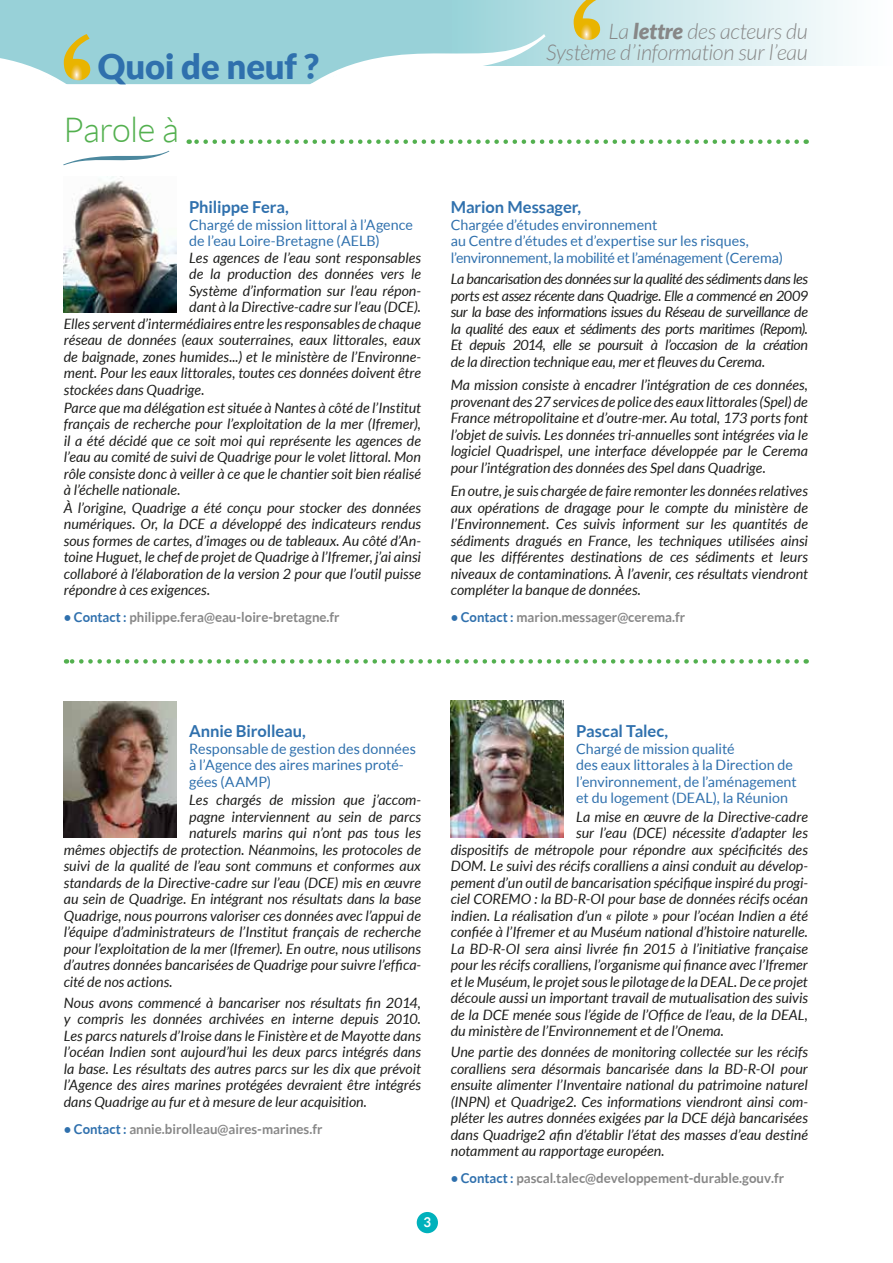
<style>
.page{position:relative;width:893px;height:1263px;background:#fff}
.page>*{position:absolute;margin:0;border:0;box-sizing:border-box;transform-origin:0 0}
.t1{font:900 34.5px "Lato";color:#2f70ad}
.t2{font:300 34.5px "Lato";letter-spacing:-.02em;color:#53b04f}
.t3{font:italic 300 21.6px/21.6px "Lato";letter-spacing:-.01em;color:#878787;text-align:right}
.t4{font:700 16.5px "Lato";letter-spacing:-.005em;color:#2f70ad}
.t5{font:italic 14.25px/16.5px "Lato";color:#1d1d1b;text-align:justify}
.t6{font:14.25px/16.5px "Lato";color:#2f70ad}
.t7{font:700 13.5px "Lato";color:#878787}
.t8{font:700 13.5px "Lato";color:#fff}
.s1{color:#2f70ad}
.s2{font-weight:900}
</style>
<div class="page">
<div style="left:0;top:0;width:453px;height:66px;background:#98d1d8"></div>
<div style="left:417px;top:1212px;width:21px;height:21px;background:#00b1bc;border-radius:50%"></div>
<div style="left:453px;top:0;width:440px;height:66px;background:linear-gradient(to right,#9cd3d9,#fff)"></div>
<svg style="left:63px;top:150px;width:106px;height:16px"></svg>
<svg style="left:189px;top:139px;width:608px;height:5px"></svg>
<svg style="left:66px;top:659px;width:731px;height:5px"></svg>
<img style="left:64px;top:177px;width:112px;height:136px">
<img style="left:64px;top:701px;width:112px;height:136px">
<img style="left:451px;top:701px;width:112px;height:136px">
<svg style="left:0;top:25px;width:546px;height:60px"></svg>
<svg style="left:574px;top:0;width:26px;height:40px"></svg>
<h1 class="t1" style="left:98px;top:46px;width:223px">Quoi de neuf ?</h1>
<h1 class="t2" style="left:63px;top:111px;width:117px">Parole à</h1>
<p class="t4" style="left:189px;top:198px;width:101px">Philippe Fera,</p>
<p class="t6" style="left:189px;top:216px;width:225px">Chargé de mission littoral à l’Agence de l’eau Loire-Bretagne (AELB)</p>
<p class="t5" style="left:189px;top:250px;width:233px">Les agences de l’eau sont responsables</p>
<p class="t5" style="left:189px;top:266px;width:233px">de la production des données vers le</p>
<p class="t5" style="left:189px;top:283px;width:233px">Système d’information sur l’eau répon-</p>
<p class="t5" style="left:189px;top:299px;width:233px">dant à la Directive-cadre sur l’eau (DCE).</p>
<p class="t5" style="left:64px;top:316px;width:359px">Elles servent d’intermédiaires entre les responsables de chaque</p>
<p class="t5" style="left:64px;top:332px;width:359px">réseau de données (eaux souterraines, eaux littorales, eaux</p>
<p class="t5" style="left:64px;top:349px;width:359px">de baignade, zones humides...) et le ministère de l’Environne-</p>
<p class="t5" style="left:64px;top:365px;width:359px">ment. Pour les eaux littorales, toutes ces données doivent être</p>
<p class="t5" style="left:64px;top:382px;width:142px">stockées dans Quadrige.</p>
<p class="t5" style="left:64px;top:400px;width:359px">Parce que ma délégation est située à Nantes à côté de l’Institut</p>
<p class="t5" style="left:64px;top:416px;width:359px">français de recherche pour l’exploitation de la mer (Ifremer),</p>
<p class="t5" style="left:64px;top:433px;width:359px">il a été décidé que ce soit moi qui représente les agences de</p>
<p class="t5" style="left:64px;top:449px;width:359px">l’eau au comité de suivi de Quadrige pour le volet littoral. Mon</p>
<p class="t5" style="left:64px;top:466px;width:359px">rôle consiste donc à veiller à ce que le chantier soit bien réalisé</p>
<p class="t5" style="left:64px;top:482px;width:118px">à l’échelle nationale.</p>
<p class="t5" style="left:64px;top:500px;width:359px">À l’origine, Quadrige a été conçu pour stocker des données</p>
<p class="t5" style="left:64px;top:516px;width:359px">numériques. Or, la DCE a développé des indicateurs rendus</p>
<p class="t5" style="left:64px;top:533px;width:359px">sous formes de cartes, d’images ou de tableaux. Au côté d’An-</p>
<p class="t5" style="left:64px;top:549px;width:359px">toine Huguet, le chef de projet de Quadrige à l’Ifremer, j’ai ainsi</p>
<p class="t5" style="left:64px;top:566px;width:359px">collaboré à l’élaboration de la version 2 pour que l’outil puisse</p>
<p class="t5" style="left:64px;top:582px;width:148px">répondre à ces exigences.</p>
<p class="t7" style="left:64px;top:609px;width:277px"><span class="s1">• Contact :</span> philippe.fera@eau-loire-bretagne.fr</p>
<h2 class="t3" style="left:546px;top:21px;width:263px">La <span class="s2">lettre</span> des acteurs du<br>Système d’information sur l’eau</h2>
<p class="t4" style="left:451px;top:198px;width:132px">Marion Messager,</p>
<p class="t6" style="left:451px;top:216px;width:334px">Chargée d’études environnement<br>au Centre d’études et d’expertise sur les risques, l’environnement, la mobilité et l’aménagement (Cerema)</p>
<p class="t5" style="left:451px;top:271px;width:359px">La bancarisation des données sur la qualité des sédiments dans les ports est assez récente dans Quadrige. Elle a commencé en 2009 sur la base des informations issues du Réseau de surveillance de la qualité des eaux et sédiments des ports maritimes (Repom).<br>Et depuis 2014, elle se poursuit à l’occasion de la création de la direction technique eau, mer et fleuves du Cerema.</p>
<p class="t5" style="left:451px;top:377px;width:359px">Ma mission consiste à encadrer l’intégration de ces données, provenant des 27 services de police des eaux littorales (Spel) de France métropolitaine et d’outre-mer. Au total, 173 ports font l’objet de suivis. Les données tri-annuelles sont intégrées via le logiciel Quadrispel, une interface développée par le Cerema pour l’intégration des données des Spel dans Quadrige.</p>
<p class="t5" style="left:451px;top:483px;width:359px">En outre, je suis chargée de faire remonter les données relatives aux opérations de dragage pour le compte du ministère de l’Environnement. Ces suivis informent sur les quantités de sédiments dragués en France, les techniques utilisées ainsi que les différentes destinations de ces sédiments et leurs niveaux de contaminations. À l’avenir, ces résultats viendront compléter la banque de données.</p>
<p class="t7" style="left:451px;top:609px;width:236px"><span class="s1">• Contact :</span> marion.messager@cerema.fr</p>
<p class="t4" style="left:189px;top:722px;width:118px">Annie Birolleau,</p>
<p class="t6" style="left:189px;top:740px;width:228px">Responsable de gestion des données à l’Agence des aires marines proté&shy;gées (AAMP)</p>
<p class="t5" style="left:189px;top:792px;width:233px">Les chargés de mission que j’accom-</p>
<p class="t5" style="left:189px;top:809px;width:233px">pagne interviennent au sein de parcs</p>
<p class="t5" style="left:189px;top:825px;width:233px">naturels marins qui n’ont pas tous les</p>
<p class="t5" style="left:64px;top:842px;width:359px">mêmes objectifs de protection. Néanmoins, les protocoles de</p>
<p class="t5" style="left:64px;top:858px;width:359px">suivi de la qualité de l’eau sont communs et conformes aux</p>
<p class="t5" style="left:64px;top:875px;width:359px">standards de la Directive-cadre sur l’eau (DCE) mis en œuvre</p>
<p class="t5" style="left:64px;top:891px;width:359px">au sein de Quadrige. En intégrant nos résultats dans la base</p>
<p class="t5" style="left:64px;top:908px;width:359px">Quadrige, nous pourrons valoriser ces données avec l’appui de</p>
<p class="t5" style="left:64px;top:924px;width:359px">l’équipe d’administrateurs de l’Institut français de recherche</p>
<p class="t5" style="left:64px;top:941px;width:359px">pour l’exploitation de la mer (Ifremer). En outre, nous utilisons</p>
<p class="t5" style="left:64px;top:957px;width:359px">d’autres données bancarisées de Quadrige pour suivre l’effica-</p>
<p class="t5" style="left:64px;top:974px;width:110px">cité de nos actions.</p>
<p class="t5" style="left:64px;top:994px;width:359px">Nous avons commencé à bancariser nos résultats fin 2014, y compris les données archivées en interne depuis 2010.<br>Les parcs naturels d’Iroise dans le Finistère et de Mayotte dans l’océan Indien sont aujourd’hui les deux parcs intégrés dans la base. Les résultats des autres parcs sur les dix que prévoit l’Agence des aires marines protégées devraient être intégrés dans Quadrige au fur et à mesure de leur acquisition.</p>
<p class="t7" style="left:64px;top:1121px;width:260px"><span class="s1">• Contact :</span> annie.birolleau@aires-marines.fr</p>
<p class="t8" style="left:424px;top:1215px;width:9px">3</p>
<p class="t4" style="left:576px;top:722px;width:94px">Pascal Talec,</p>
<p class="t6" style="left:576px;top:740px;width:222px">Chargé de mission qualité<br>des eaux littorales à la Direction de l’environnement, de l’aménagement et du logement (DEAL), la Réunion</p>
<p class="t5" style="left:576px;top:809px;width:233px">La mise en œuvre de la Directive-cadre</p>
<p class="t5" style="left:576px;top:825px;width:233px">sur l’eau (DCE) nécessite d’adapter les</p>
<p class="t5" style="left:451px;top:842px;width:359px">dispositifs de métropole pour répondre aux spécificités des</p>
<p class="t5" style="left:451px;top:858px;width:359px">DOM. Le suivi des récifs coralliens a ainsi conduit au dévelop-</p>
<p class="t5" style="left:451px;top:875px;width:359px">pement d’un outil de bancarisation spécifique inspiré du progi-</p>
<p class="t5" style="left:451px;top:891px;width:359px">ciel COREMO : la BD-R-OI pour base de données récifs océan</p>
<p class="t5" style="left:451px;top:908px;width:359px">indien. La réalisation d’un « pilote » pour l’océan Indien a été</p>
<p class="t5" style="left:451px;top:924px;width:359px">confiée à l’Ifremer et au Muséum national d’histoire naturelle.</p>
<p class="t5" style="left:451px;top:941px;width:359px">La BD-R-OI sera ainsi livrée fin 2015 à l’initiative française</p>
<p class="t5" style="left:451px;top:957px;width:359px">pour les récifs coralliens, l’organisme qui finance avec l’Ifremer</p>
<p class="t5" style="left:451px;top:974px;width:359px">et le Muséum, le projet sous le pilotage de la DEAL. De ce projet</p>
<p class="t5" style="left:451px;top:990px;width:359px">découle aussi un important travail de mutualisation des suivis</p>
<p class="t5" style="left:451px;top:1007px;width:359px">de la DCE menée sous l’égide de l’Office de l’eau, de la DEAL,</p>
<p class="t5" style="left:451px;top:1023px;width:275px">du ministère de l’Environnement et de l’Onema.</p>
<p class="t5" style="left:451px;top:1044px;width:359px">Une partie des données de monitoring collectée sur les récifs coralliens sera désormais bancarisée dans la BD-R-OI pour ensuite alimenter l’Inventaire national du patrimoine naturel (INPN) et Quadrige2. Ces informations viendront ainsi com&shy;pléter les autres données exigées par la DCE déjà bancarisées dans Quadrige2 afin d’établir l’état des masses d’eau destiné notamment au rapportage européen.</p>
<p class="t7" style="left:451px;top:1170px;width:335px"><span class="s1">• Contact :</span> pascal.talec@developpement-durable.gouv.fr</p>
</div>
